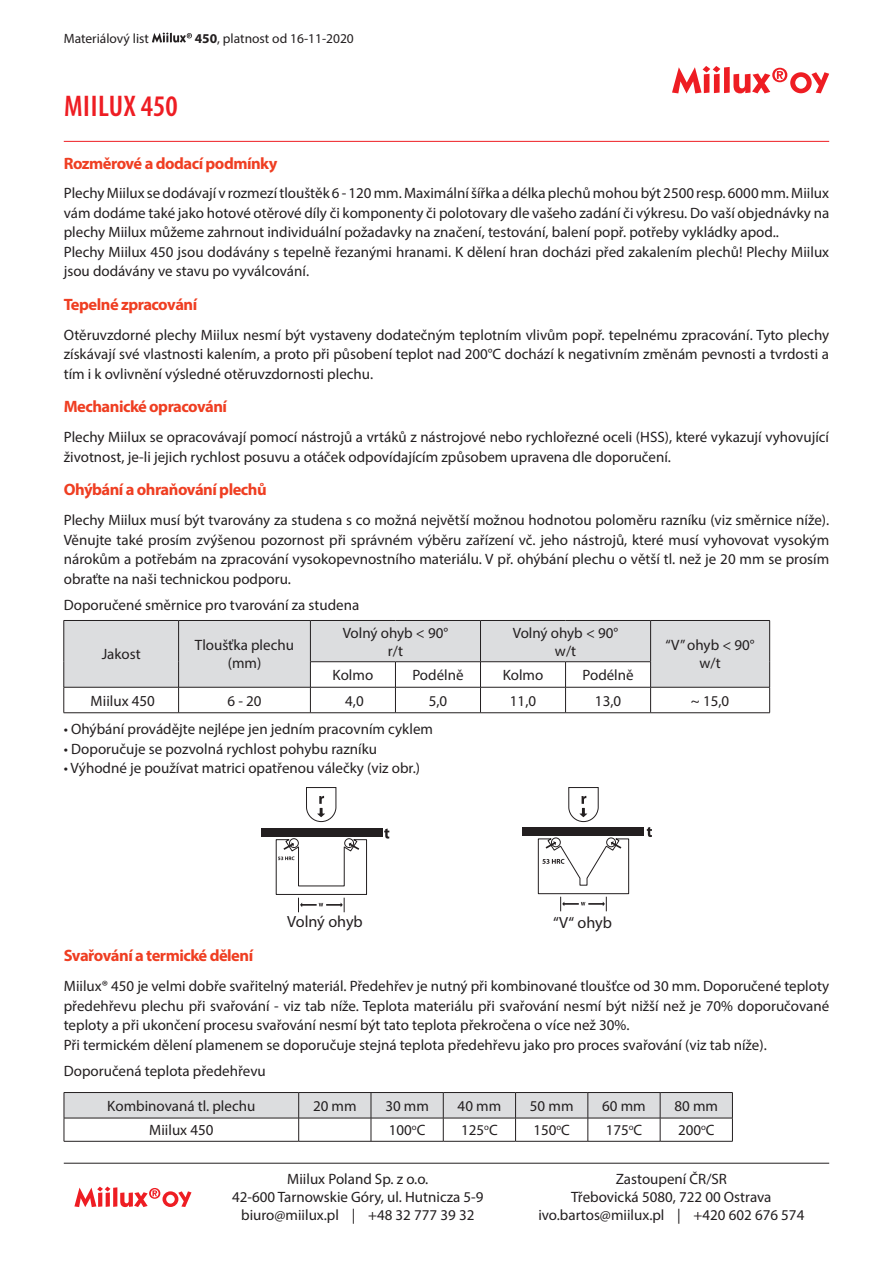
<style>
.page{position:relative;width:893px;height:1263px;background:#fff}
.page>*{position:absolute;margin:0;border:0;box-sizing:border-box;transform-origin:0 0}
.t1{font:600 condensed 30px "Myriad Pro";letter-spacing:.02em;color:#ee1d23}
.t2{font:700 16.5px "Myriad Pro";letter-spacing:-.03em;color:#ef3e22}
.t3{font:16.2px "Myriad Pro";color:#231f20}
.t4{font:15px/19.5px "Myriad Pro";color:#231f20;text-align:center}
.t5{font:13.5px "Myriad Pro";color:#231f20}
.s1{font-weight:700}
.s2{font-size:15.3px}
</style>
<div class="page">
<svg style="left:74px;top:1186px;width:117px;height:21px"></svg>
<hr style="left:64px;top:1163px;width:765px;height:1px;background:#231f20">
<svg style="left:672px;top:66px;width:157px;height:27px"></svg>
<hr style="left:64px;top:141px;width:765px;height:1px;background:#ee1d23">
<div style="left:65px;top:621px;width:704px;height:41px;background:#dcdddf"></div>
<hr style="left:64px;top:620px;width:115px;height:1px;background:#231f20">
<hr style="left:64px;top:621px;width:1px;height:41px;background:#231f20">
<hr style="left:179px;top:620px;width:131px;height:1px;background:#231f20">
<hr style="left:178px;top:621px;width:1px;height:41px;background:#231f20">
<hr style="left:310px;top:620px;width:85px;height:1px;background:#231f20">
<hr style="left:310px;top:621px;width:1px;height:40px;background:#231f20">
<hr style="left:395px;top:620px;width:85px;height:1px;background:#231f20">
<hr style="left:480px;top:620px;width:86px;height:1px;background:#231f20">
<hr style="left:480px;top:621px;width:1px;height:40px;background:#231f20">
<hr style="left:566px;top:620px;width:85px;height:1px;background:#231f20">
<hr style="left:651px;top:620px;width:119px;height:1px;background:#231f20">
<hr style="left:650px;top:621px;width:1px;height:40px;background:#231f20">
<hr style="left:769px;top:621px;width:1px;height:41px;background:#231f20">
<hr style="left:310px;top:661px;width:85px;height:1px;background:#231f20">
<hr style="left:395px;top:661px;width:85px;height:1px;background:#231f20">
<hr style="left:480px;top:661px;width:86px;height:1px;background:#231f20">
<hr style="left:566px;top:661px;width:85px;height:1px;background:#231f20">
<svg style="left:64px;top:662px;width:706px;height:50px"></svg>
<hr style="left:64px;top:712px;width:115px;height:1px;background:#231f20">
<hr style="left:179px;top:712px;width:131px;height:1px;background:#231f20">
<hr style="left:310px;top:712px;width:85px;height:1px;background:#231f20">
<hr style="left:395px;top:712px;width:85px;height:1px;background:#231f20">
<hr style="left:480px;top:712px;width:86px;height:1px;background:#231f20">
<hr style="left:566px;top:712px;width:85px;height:1px;background:#231f20">
<hr style="left:651px;top:712px;width:119px;height:1px;background:#231f20">
<div style="left:261px;top:828px;width:121px;height:9px;background:#231f20"></div>
<svg style="left:275px;top:838px;width:92px;height:74px"></svg>
<svg style="left:384px;top:828px;width:5px;height:10px"></svg>
<svg style="left:306px;top:787px;width:31px;height:35px"></svg>
<div style="left:523px;top:827px;width:121px;height:9px;background:#231f20"></div>
<svg style="left:568px;top:787px;width:31px;height:35px"></svg>
<svg style="left:537px;top:837px;width:92px;height:74px"></svg>
<svg style="left:647px;top:827px;width:5px;height:10px"></svg>
<svg style="left:64px;top:1092px;width:669px;height:49px"></svg>
<hr style="left:64px;top:1141px;width:235px;height:1px;background:#231f20">
<hr style="left:299px;top:1141px;width:72px;height:1px;background:#231f20">
<hr style="left:371px;top:1141px;width:72px;height:1px;background:#231f20">
<hr style="left:443px;top:1141px;width:73px;height:1px;background:#231f20">
<hr style="left:516px;top:1141px;width:72px;height:1px;background:#231f20">
<hr style="left:588px;top:1141px;width:72px;height:1px;background:#231f20">
<hr style="left:660px;top:1141px;width:73px;height:1px;background:#231f20">
<svg style="left:152px;top:32px;width:40px;height:11px"></svg>
<p class="t5" style="left:64px;top:30px;width:87px">Materiálový list</p>
<p class="t5" style="left:195px;top:30px;width:161px"><span class="s1">450</span>, platnost od 16-11-2020</p>
<h1 class="t1" style="left:64px;top:87px;width:115px">MIILUX 450</h1>
<p class="t2" style="left:64px;top:152px;width:215px">Rozměrové a dodací podmínky</p>
<p class="t4" style="left:64px;top:183px;width:767px;text-align:left">Plechy Miilux se dodávají v rozmezí tlouštěk 6 - 120 mm. Maximální šířka a délka plechů mohou být 2500 resp. 6000 mm. Miilux vám dodáme také jako hotové otěrové díly či komponenty či polotovary dle vašeho zadání či výkresu. Do vaší objednávky na plechy Miilux můžeme zahrnout individuální požadavky na značení, testování, balení popř. potřeby vykládky apod..<br>Plechy Miilux 450 jsou dodávány s tepelně řezanými hranami. K dělení hran docházi před zakalením plechů! Plechy Miilux jsou dodávány ve stavu po vyválcování.</p>
<p class="t2" style="left:64px;top:294px;width:135px">Tepelné zpracování</p>
<p class="t4" style="left:64px;top:325px;width:767px;text-align:justify">Otěruvzdorné plechy Miilux nesmí být vystaveny dodatečným teplotním vlivům popř. tepelnému zpracování. Tyto plechy získávají své vlastnosti kalením, a proto při působení teplot nad 200°C dochází k negativním změnám pevnosti a tvrdosti a tím i k ovlivnění výsledné otěruvzdornosti plechu.</p>
<p class="t2" style="left:64px;top:396px;width:165px">Mechanické opracování</p>
<p class="t4" style="left:64px;top:427px;width:767px;text-align:left">Plechy Miilux se opracovávají pomocí nástrojů a vrtáků z nástrojové nebo rychlořezné oceli (HSS), které vykazují vyhovující životnost, je-li jejich rychlost posuvu a otáček odpovídajícím způsobem upravena dle doporučení.</p>
<p class="t2" style="left:64px;top:479px;width:204px">Ohýbání a ohraňování plechů</p>
<p class="t4" style="left:64px;top:510px;width:767px;text-align:justify">Plechy Miilux musí být tvarovány za studena s co možná největší možnou hodnotou poloměru razníku (viz směrnice níže).<br>Věnujte také prosím zvýšenou pozornost při správném výběru zařízení vč. jeho nástrojů, které musí vyhovovat vysokým nárokům a potřebám na zpracování vysokopevnostního materiálu. V př. ohýbání plechu o větší tl. než je 20 mm se prosím obraťte na naši technickou podporu.</p>
<p class="t4" style="left:64px;top:595px;width:297px">Doporučené směrnice pro tvarování za studena</p>
<p class="t4" style="left:102px;top:644px;width:40px">Jakost</p>
<p class="t4" style="left:195px;top:636px;width:101px;line-height:18px">Tloušťka plechu (mm)</p>
<p class="t4" style="left:343px;top:623px;width:107px;line-height:18px">Volný ohyb &lt; 90° r/t</p>
<p class="t4" style="left:513px;top:623px;width:107px;line-height:18px">Volný ohyb &lt; 90° w/t</p>
<p class="t4" style="left:333px;top:665px;width:42px">Kolmo</p>
<p class="t4" style="left:412px;top:665px;width:53px">Podélně</p>
<p class="t4" style="left:503px;top:665px;width:42px">Kolmo</p>
<p class="t4" style="left:582px;top:665px;width:53px">Podélně</p>
<p class="t4" style="left:666px;top:636px;width:91px;line-height:18px">“V” ohyb &lt; 90° w/t</p>
<p class="t4" style="left:91px;top:691px;width:66px">Miilux <span class="s2">450</span></p>
<p class="t4" style="left:227px;top:691px;width:36px">6 - 20</p>
<p class="t4" style="left:345px;top:691px;width:20px">4,0</p>
<p class="t4" style="left:429px;top:691px;width:20px">5,0</p>
<p class="t4" style="left:510px;top:691px;width:28px">11,0</p>
<p class="t4" style="left:595px;top:691px;width:28px">13,0</p>
<p class="t4" style="left:691px;top:691px;width:40px">~ 15,0</p>
<p class="t4" style="left:64px;top:719px;width:371px">• Ohýbání provádějte nejlépe jen jedním pracovním cyklem</p>
<p class="t4" style="left:64px;top:739px;width:315px">• Doporučuje se pozvolná rychlost pohybu razníku</p>
<p class="t4" style="left:64px;top:758px;width:358px">• Výhodné je používat matrici opatřenou válečky (viz obr.)</p>
<p class="t2" style="left:64px;top:945px;width:191px">Svařování a termické dělení</p>
<p class="t3" style="left:287px;top:911px;width:77px">Volný ohyb</p>
<p class="t3" style="left:553px;top:912px;width:61px">“V“ ohyb</p>
<p class="t4" style="left:64px;top:976px;width:767px;text-align:left">Miilux® 450 je velmi dobře svařitelný materiál. Předehřev je nutný při kombinované tloušťce od 30 mm. Doporučené teploty předehřevu plechu při svařování - viz tab níže. Teplota materiálu při svařování nesmí být nižší než je 70% doporučované teploty a při ukončení procesu svařování nesmí být tato teplota překročena o více než 30%.<br>Při termickém dělení plamenem se doporučuje stejná teplota předehřevu jako pro proces svařování (viz tab níže).</p>
<p class="t4" style="left:64px;top:1061px;width:204px">Doporučená teplota předehřevu</p>
<p class="t4" style="left:107px;top:1096px;width:150px">Kombinovaná tl. plechu</p>
<p class="t4" style="left:313px;top:1096px;width:45px">20 mm</p>
<p class="t4" style="left:385px;top:1096px;width:45px">30 mm</p>
<p class="t4" style="left:458px;top:1096px;width:45px">40 mm</p>
<p class="t4" style="left:530px;top:1096px;width:45px">50 mm</p>
<p class="t4" style="left:602px;top:1096px;width:45px">60 mm</p>
<p class="t4" style="left:674px;top:1096px;width:45px">80 mm</p>
<p class="t4" style="left:149px;top:1120px;width:66px">Miilux <span class="s2">450</span></p>
<p class="t4" style="left:389px;top:1120px;width:38px">100<sup>o</sup>C</p>
<p class="t4" style="left:461px;top:1120px;width:38px">125<sup>o</sup>C</p>
<p class="t4" style="left:533px;top:1120px;width:38px">150<sup>o</sup>C</p>
<p class="t4" style="left:606px;top:1120px;width:38px">175<sup>o</sup>C</p>
<p class="t4" style="left:678px;top:1120px;width:38px">200<sup>o</sup>C</p>
<p class="t4" style="left:232px;top:1170px;width:253px;line-height:18px">Miilux Poland Sp. z o.o.<br>42-600 Tarnowskie Góry, ul. Hutnicza 5-9 biuro@miilux.pl | +48 32 777 39 32</p>
<p class="t4" style="left:538px;top:1170px;width:267px;line-height:18px">Zastoupení ČR/SR<br>Třebovická 5080, 722 00 Ostrava ivo.bartos@miilux.pl | +420 602 676 574</p>
</div>
